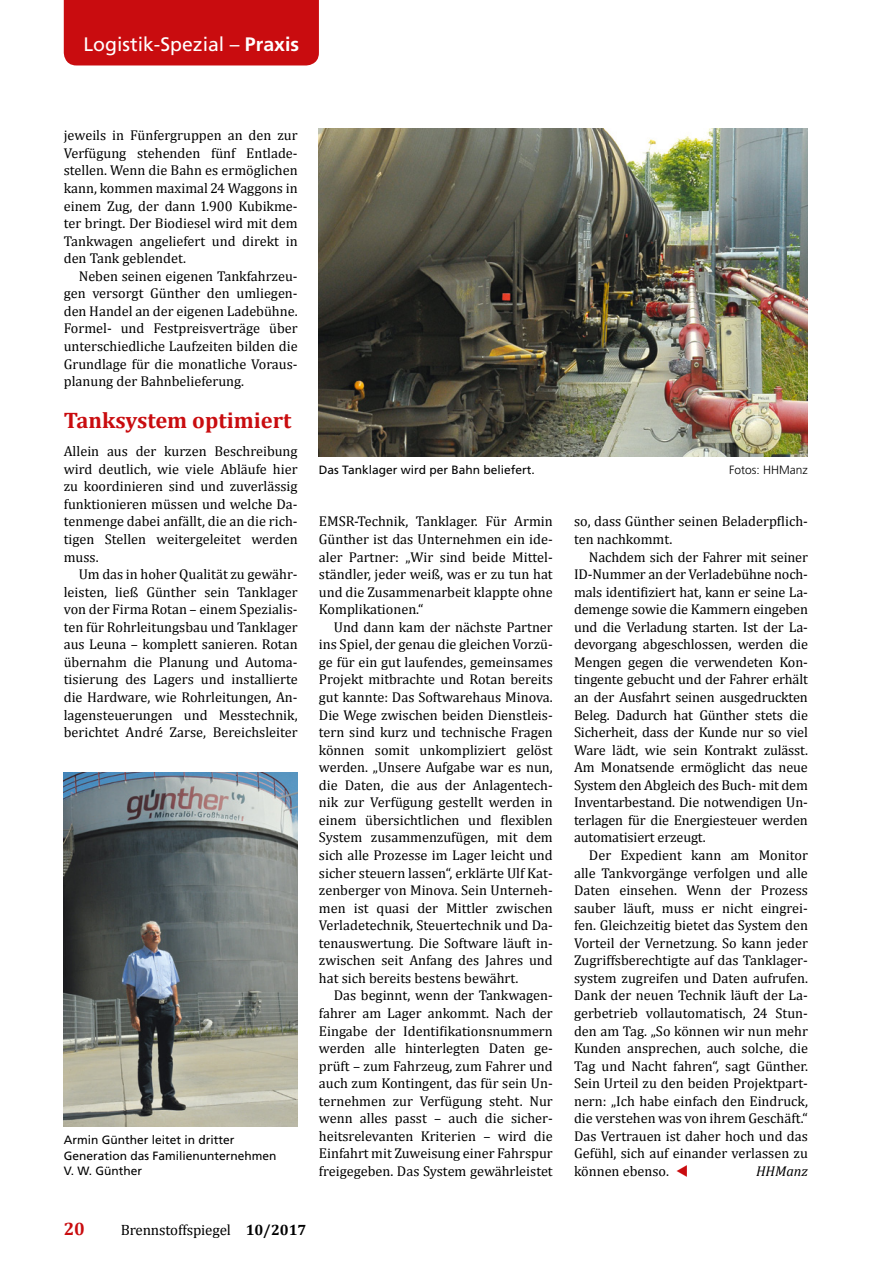
<style>
.page{position:relative;width:893px;height:1263px;background:#fff}
.page>*{position:absolute;margin:0;border:0;box-sizing:border-box;transform-origin:0 0}
.t1{font:700 22.5px "Cambria";color:#c90c0f}
.t2{font:19.5px "Frutiger LT Std";color:#fff}
.t3{font:700 18px "Cambria";color:#c90c0f}
.t4{font:15px "Cambria";letter-spacing:-.01em;color:#000}
.t5{font:14.25px/17.5px "Cambria";color:#000;text-align:justify}
.t6{font:italic 14.25px "Cambria";color:#000}
.t7{font:12px/15.8px "Frutiger LT Std";color:#000}
.t8{font:300 12px "Frutiger LT Std";color:#000}
.s1{font-weight:700}
</style>
<div class="page">
<div style="left:64px;top:0;width:255px;height:65px;background:#c90c0f"></div>
<img style="left:64px;top:772px;width:234px;height:354px">
<img style="left:319px;top:128px;width:489px;height:328px">
<h2 class="t2" style="left:84px;top:33px;width:217px">Logistik-Spezial – <span class="s1">Praxis</span></h2>
<p class="t5" style="left:64px;top:126px;width:235px">jeweils in Fünfergruppen an den zur Verfügung stehenden fünf Entlade&shy;stellen. Wenn die Bahn es ermöglichen kann, kommen maximal 24 Waggons in einem Zug, der dann 1.900 Kubikme&shy;ter bringt. Der Biodiesel wird mit dem Tankwagen angeliefert und direkt in den Tank geblendet.</p>
<p class="t5" style="left:64px;top:267px;width:235px;text-indent:15px">Neben seinen eigenen Tankfahrzeu&shy;gen versorgt Günther den umliegen&shy;den Handel an der eigenen Ladebühne.<br>Formel- und Festpreisverträge über unterschiedliche Laufzeiten bilden die Grundlage für die monatliche Voraus&shy;planung der Bahnbelieferung.</p>
<h1 class="t1" style="left:64px;top:407px;width:229px">Tanksystem optimiert</h1>
<p class="t5" style="left:64px;top:442px;width:235px">Allein aus der kurzen Beschreibung wird deutlich, wie viele Abläufe hier zu koordinieren sind und zuverlässig funktionieren müssen und welche Da&shy;tenmenge dabei anfällt, die an die rich&shy;tigen Stellen weitergeleitet werden muss.</p>
<p class="t5" style="left:64px;top:565px;width:235px;text-indent:15px">Um das in hoher Qualität zu gewähr&shy;leisten, ließ Günther sein Tanklager von der Firma Rotan – einem Spezialis&shy;ten für Rohrleitungsbau und Tanklager aus Leuna – komplett sanieren. Rotan übernahm die Planung und Automa&shy;tisierung des Lagers und installierte die Hardware, wie Rohrleitungen, An&shy;lagensteuerungen und Messtechnik, berichtet André Zarse, Bereichsleiter</p>
<p class="t7" style="left:64px;top:1132px;width:214px">Armin Günther leitet in dritter<br>Generation das Familienunternehmen<br>V. W. Günther</p>
<p class="t7" style="left:319px;top:462px;width:217px">Das Tanklager wird per Bahn beliefert.</p>
<p class="t8" style="left:729px;top:463px;width:80px">Fotos: HHManz</p>
<p class="t5" style="left:319px;top:512px;width:235px">EMSR-Technik, Tanklager. Für Armin Günther ist das Unternehmen ein ide&shy;aler Partner: „Wir sind beide Mittel&shy;ständler, jeder weiß, was er zu tun hat und die Zusammenarbeit klappte ohne Komplikationen.“</p>
<p class="t5" style="left:319px;top:618px;width:235px;text-indent:15px">Und dann kam der nächste Partner ins Spiel, der genau die gleichen Vorzü&shy;ge für ein gut laufendes, gemeinsames Projekt mitbrachte und Rotan bereits gut kannte: Das Softwarehaus Minova.<br>Die Wege zwischen beiden Dienstleis&shy;tern sind kurz und technische Fragen können somit unkompliziert gelöst werden. „Unsere Aufgabe war es nun, die Daten, die aus der Anlagentech&shy;nik zur Verfügung gestellt werden in einem übersichtlichen und flexiblen System zusammenzufügen, mit dem sich alle Prozesse im Lager leicht und sicher steuern lassen“, erklärte Ulf Kat&shy;zenberger von Minova. Sein Unterneh&shy;men ist quasi der Mittler zwischen Verladetechnik, Steuertechnik und Da&shy;tenauswertung. Die Software läuft in&shy;zwischen seit Anfang des Jahres und hat sich bereits bestens bewährt.</p>
<p class="t5" style="left:319px;top:986px;width:235px;text-indent:15px">Das beginnt, wenn der Tankwagen&shy;fahrer am Lager ankommt. Nach der Eingabe der Identifikationsnummern werden alle hinterlegten Daten ge&shy;prüft – zum Fahrzeug, zum Fahrer und auch zum Kontingent, das für sein Un&shy;ternehmen zur Verfügung steht. Nur wenn alles passt – auch die sicher&shy;heitsrelevanten Kriterien – wird die Einfahrt mit Zuweisung einer Fahrspur freigegeben. Das System gewährleistet</p>
<p class="t5" style="left:574px;top:512px;width:235px">so, dass Günther seinen Beladerpflich&shy;ten nachkommt.</p>
<p class="t5" style="left:574px;top:548px;width:236px;text-indent:15px">Nachdem sich der Fahrer mit seiner ID-Nummer an der Verladebühne noch&shy;mals identifiziert hat, kann er seine La&shy;demenge sowie die Kammern eingeben und die Verladung starten. Ist der La&shy;devorgang abgeschlossen, werden die Mengen gegen die verwendeten Kon&shy;tingente gebucht und der Fahrer erhält an der Ausfahrt seinen ausgedruckten Beleg. Dadurch hat Günther stets die Sicherheit, dass der Kunde nur so viel Ware lädt, wie sein Kontrakt zulässt.<br>Am Monatsende ermöglicht das neue System den Abgleich des Buch- mit dem Inventarbestand. Die notwendigen Un&shy;terlagen für die Energiesteuer werden automatisiert erzeugt.</p>
<p class="t5" style="left:574px;top:846px;width:235px;text-indent:15px">Der Expedient kann am Monitor alle Tankvorgänge verfolgen und alle Daten einsehen. Wenn der Prozess sauber läuft, muss er nicht eingrei&shy;fen. Gleichzeitig bietet das System den Vorteil der Vernetzung. So kann jeder Zugriffsberechtigte auf das Tanklager&shy;system zugreifen und Daten aufrufen.<br>Dank der neuen Technik läuft der La&shy;gerbetrieb vollautomatisch, 24 Stun&shy;den am Tag. „So können wir nun mehr Kunden ansprechen, auch solche, die Tag und Nacht fahren“, sagt Günther.<br>Sein Urteil zu den beiden Projektpart&shy;nern: „Ich habe einfach den Eindruck, die verstehen was von ihrem Geschäft.“ Das Vertrauen ist daher hoch und das Gefühl, sich auf einander verlassen zu können ebenso.</p>
<p class="t6" style="left:756px;top:1162px;width:53px">HHManz</p>
<p class="t3" style="left:64px;top:1218px;width:23px">20</p>
<p class="t4" style="left:121px;top:1221px;width:187px">Brennstoffspiegel <span class="s1">10/ 2017</span></p>
</div>
